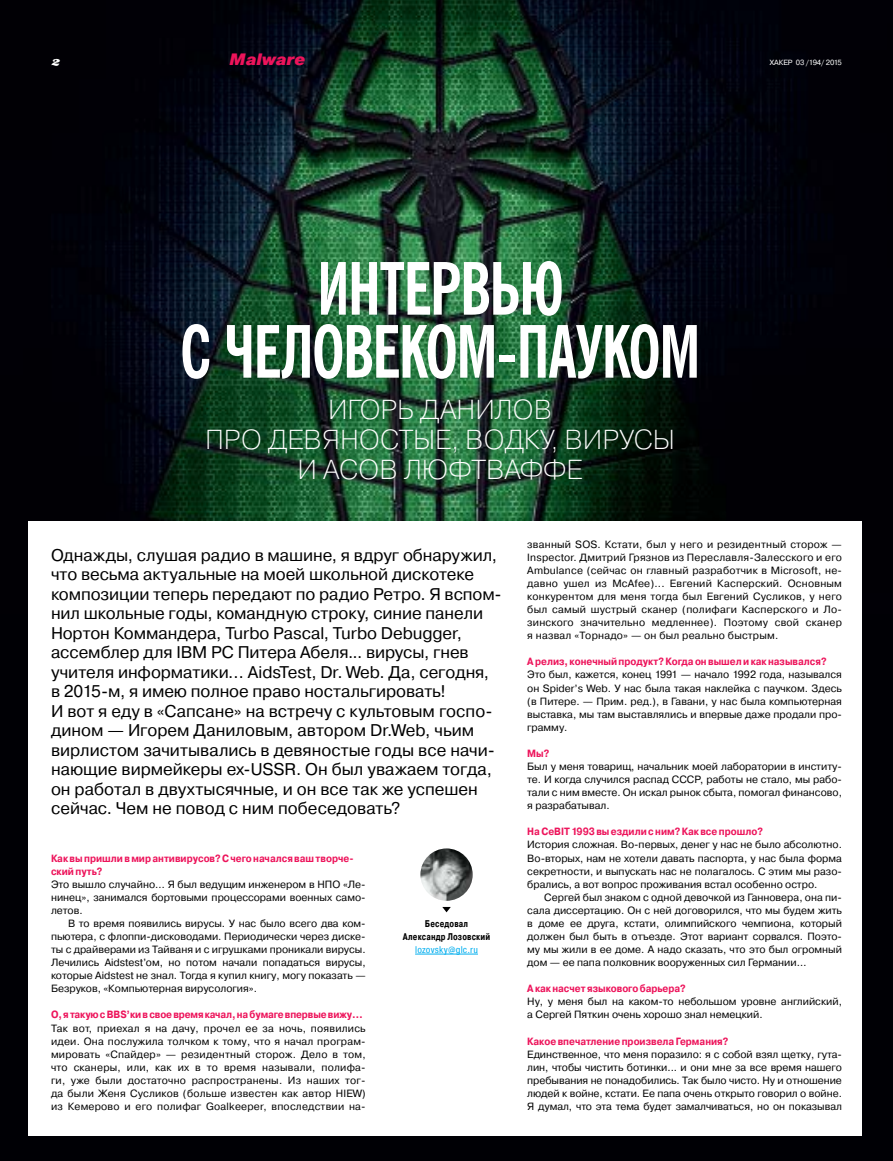
<style>
.page{position:relative;width:893px;height:1161px;background:#000005}
.page>*{position:absolute;margin:0;border:0;box-sizing:border-box;transform-origin:0 0}
.t1{font:700 condensed 72px/63px "News Gothic TL";letter-spacing:-.03em;color:#fff;text-align:center;scale:.9 1}
.t2{font:27.45px/30px "Pragmatica X Light C";letter-spacing:-.005em;color:#fff;text-align:center}
.t3{font:16.95px/19.5px "Pragmatica Book C";letter-spacing:-.005em;color:#000}
.t4{font:italic 16.5px "Pragmatica Black C";letter-spacing:.005em;color:#ed145b}
.t5{font:16.5px "Creampuff";color:#fff}
.t6{font:10.5px/13px "Pragmatica Book C";color:#000;text-align:justify}
.t7{font:10.5px/13px "Pragmatica Bold C";color:#ed145b;scale:.9 1}
.t8{font:9.75px/13px "Pragmatica Cond Bold C";letter-spacing:.015em;color:#000;text-align:center;scale:.9 1}
.t9{font:9.75px "Pragmatica Cond Book C";letter-spacing:.02em;color:#00aeef}
.t10{font:7.5px "Pragmatica Book C";letter-spacing:-.015em;color:#fff}
</style>
<div class="page">
<img style="left:90px;top:0;width:710px;height:521px">
<div style="left:28px;top:521px;width:834px;height:615px;background:#fff"></div>
<hr style="left:415px;top:954px;width:63px;height:1px;background:#00aeef">
<svg style="left:442px;top:907px;width:9px;height:5px"></svg>
<img style="left:420px;top:848px;width:53px;height:53px;border-radius:26px">
<h3 class="t5" style="left:51px;top:52px;width:11px">2</h3>
<h3 class="t4" style="left:230px;top:50px;width:77px">Malware</h3>
<p class="t10" style="left:770px;top:58px;width:74px">ХАКЕР 03 /194/ 2015</p>
<h1 class="t1" style="left:180px;top:254px;width:580px">Интервью<br>с Человеком-пауком</h1>
<h2 class="t2" style="left:205px;top:395px;width:471px">Игорь Данилов<br>про девяностые, водку, ви русы и асов Люфтваффе</h2>
<p class="t3" style="left:51px;top:545px;width:452px">Однажды, слушая радио в машине, я вдруг обнаружил, что весьма актуальные на моей школьной дискотеке композиции теперь передают по радио Ретро. Я вспом&shy;нил школьные годы, командную строку, синие панели Нортон Коммандера, Turbo Pascal, Turbo Debugger, ассемблер для IBM PC Питера Абеля... вирусы, гнев учителя информатики… AidsTest, Dr. Web. Да, сегодня, в 2015-м, я имею полное право ностальгировать!<br>И вот я еду в «Сапсане» на встречу с культовым госпо&shy;дином — Игорем Даниловым, автором Dr.Web, чьим вирлистом зачитывались в девяностые годы все начи&shy;нающие вирмейкеры ex-USSR. Он был уважаем тогда, он работал в двухтысячные, и он все так же успешен сейчас. Чем не повод с ним побеседовать?</p>
<p class="t7" style="left:51px;top:851px;width:338px">Как вы пришлив мирантивирусов? С чегоначался ваштворче&shy;скийпуть?</p>
<p class="t6" style="left:51px;top:877px;width:316px">Это вышло случайно… Я был ведущим инженером в НПО «Ле&shy;нинец», занимался бортовыми процессорами военных само&shy;летов.</p>
<p class="t6" style="left:51px;top:917px;width:316px;text-indent:17px">В то время появились вирусы. У нас было всего два ком&shy;пьютера, с флоппи-дисководами. Периодически через диске&shy;ты с драйверами из Тайваня и с игрушками проникали вирусы.<br>Лечились Aidstest’ом, но потом начали попадаться вирусы, которые Aidstest не знал. Тогда я купил книгу, могу показать — Безруков, «Компьютерная вирусология».</p>
<p class="t7" style="left:51px;top:1008px;width:348px">О,я такуюс BBS’кив своевремякачал,на бумагевпервыевижу…</p>
<p class="t6" style="left:51px;top:1021px;width:316px">Так вот, приехал я на дачу, прочел ее за ночь, появились идеи. Она послужила толчком к тому, что я начал програм&shy;мировать «Спайдер» — резидентный сторож. Дело в том, что сканеры, или, как их в то время называли, полифа&shy;ги, уже были достаточно распространены. Из наших тог&shy;да были Женя Сусликов (больше известен как автор HIEW) из Кемерово и его полифаг Goalkeeper, впоследствии на-</p>
<p class="t8" style="left:403px;top:917px;width:99px">Беседовал<br>Александр Лозовский</p>
<p class="t9" style="left:415px;top:944px;width:64px">lozovsky@glc.ru</p>
<p class="t6" style="left:527px;top:537px;width:316px">званный SOS. Кстати, был у него и резидентный сторож — Inspector. Дмитрий Грязнов из Переславля-Залесского и его Ambulance (сейчас он главный разработчик в Microsoft, не&shy;давно ушел из McAfee)... Евгений Касперский. Основным конкурентом для меня тогда был Евгений Сусликов, у него был самый шустрый сканер (полифаги Касперского и Ло&shy;зинского значительно медленнее). Поэтому свой сканер я назвал «Торнадо» — он был реально быстрым.</p>
<p class="t7" style="left:527px;top:655px;width:334px">А релиз, конечныйпродукт?Когдаон вышели как назывался?</p>
<p class="t6" style="left:527px;top:668px;width:316px">Это был, кажется, конец 1991 — начало 1992 года, назывался он Spider’s Web. У нас была такая наклейка с паучком. Здесь (в Питере. — Прим. ред.), в Гавани, у нас была компьютерная выставка, мы там выставлялись и впервые даже продали про&shy;грамму.</p>
<p class="t7" style="left:527px;top:747px;width:26px">Мы?</p>
<p class="t6" style="left:527px;top:760px;width:316px">Был у меня товарищ, начальник моей лаборатории в институ&shy;те. И когда случился распад СССР, работы не стало, мы рабо&shy;тали с ним вместе. Он искал рынок сбыта, помогал финансово, я разрабатывал.</p>
<p class="t7" style="left:527px;top:825px;width:263px">На CeBIT1993вы ездилис ним?Как всепрошло?</p>
<p class="t6" style="left:527px;top:838px;width:316px">История сложная. Во-первых, денег у нас не было абсолютно.<br>Во-вторых, нам не хотели давать паспорта, у нас была форма секретности, и выпускать нас не полагалось. С этим мы разо&shy;брались, а вот вопрос проживания встал особенно остро.</p>
<p class="t6" style="left:527px;top:891px;width:316px;text-indent:17px">Сергей был знаком с одной девочкой из Ганновера, она пи&shy;сала диссертацию. Он с ней договорился, что мы будем жить в доме ее друга, кстати, олимпийского чемпиона, который должен был быть в отъезде. Этот вариант сорвался. Поэто&shy;му мы жили в ее доме. А надо сказать, что это был огромный дом — ее папа полковник вооруженных сил Германии…</p>
<p class="t7" style="left:527px;top:982px;width:178px">А как насчет языковогобарьера?</p>
<p class="t6" style="left:527px;top:995px;width:316px">Ну, у меня был на каком-то небольшом уровне английский, а Сергей Пяткин очень хорошо знал немецкий.</p>
<p class="t7" style="left:527px;top:1034px;width:225px">КакоевпечатлениепроизвелаГермания?</p>
<p class="t6" style="left:527px;top:1047px;width:316px">Единственное, что меня поразило: я с собой взял щетку, гута&shy;лин, чтобы чистить ботинки... и они мне за все время нашего пребывания не понадобились. Так было чисто. Ну и отношение людей к войне, кстати. Ее папа очень открыто говорил о войне.<br>Я думал, что эта тема будет замалчиваться, но он показывал</p>
</div>
